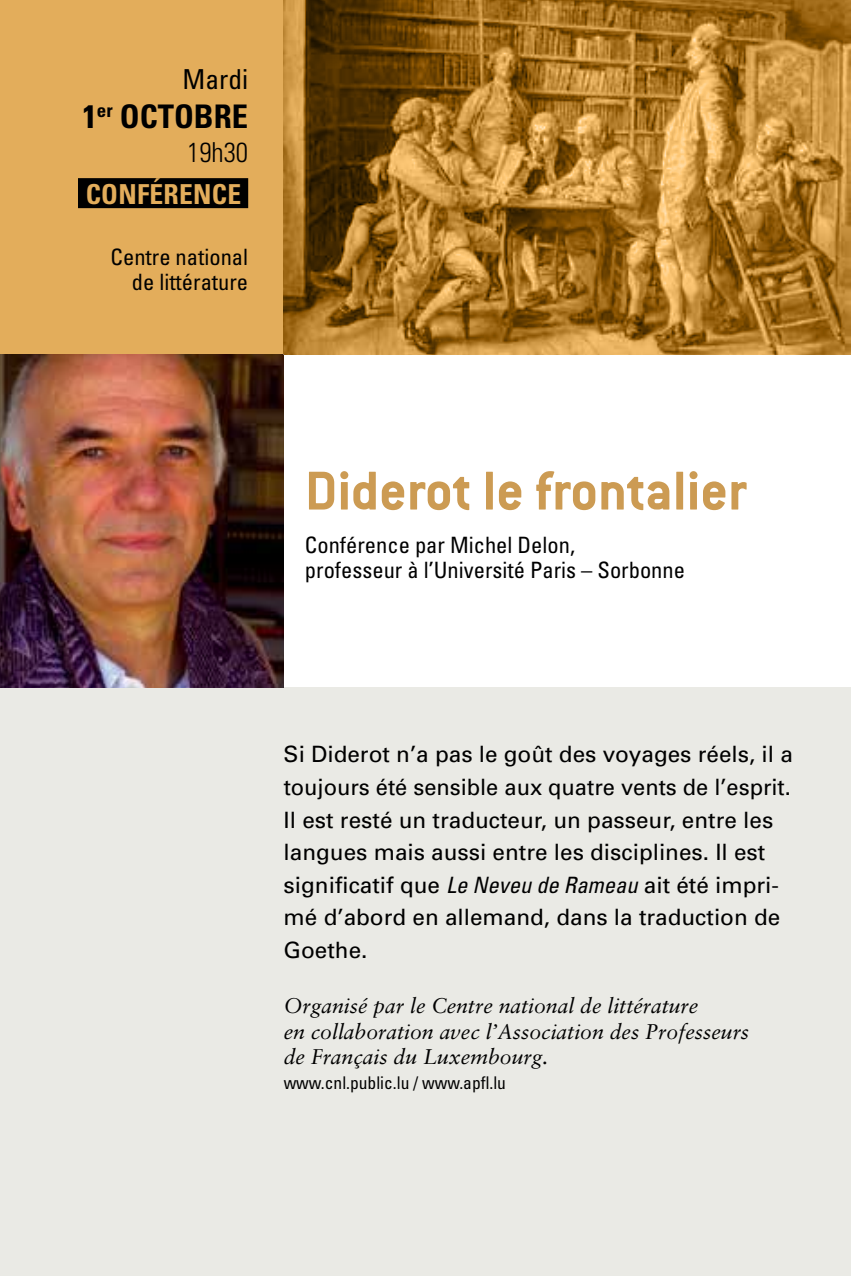
<style>
.page{position:relative;width:851px;height:1276px;background:#fff}
.page>*{position:absolute;margin:0;border:0;box-sizing:border-box;transform-origin:0 0}
.t1{font:700 60px "Conduit ITC";color:#cc9b53}
.t2{font:700 condensed 32.5px "Univers";color:#000}
.t3{font:700 condensed 27.5px "Univers";color:#e3ad5b}
.t4{font:condensed 27.5px "Univers";color:#000}
.t5{font:300 condensed 27.5px "Univers";color:#000}
.t6{font:22.5px/32.5px "Univers";color:#000}
.t7{font:condensed 22.5px/25px "Univers";color:#000}
.t8{font:italic 21.25px/25.5px "Sabon";color:#000}
.t9{font:condensed 17.5px "Univers";color:#000}
.s1{font-style:italic;font-stretch:condensed}
</style>
<div class="page">
<div style="left:0;top:687px;width:850px;height:589px;background:#eaeae5"></div>
<div style="left:0;top:0;width:850px;height:354px;background:#e3ad5b"></div>
<img style="left:0;top:354px;width:283px;height:333px">
<hr style="left:850px;top:354px;width:1px;height:333px;background:#edeeef">
<div style="left:78px;top:178px;width:170px;height:30px;background:#000"></div>
<img style="left:283px;top:0;width:567px;height:354px">
<p class="t4" style="left:182px;top:62px;width:67px">Mardi</p>
<h2 class="t2" style="left:82px;top:97px;width:167px">1<sup>ER</sup> OCTOBRE</h2>
<p class="t5" style="left:187px;top:136px;width:63px">19h30</p>
<p class="t3" style="left:86px;top:177px;width:17px">CON</p>
<p class="t3" style="left:137px;top:177px;width:43px">FÉRENCE</p>
<p class="t7" style="left:111px;top:244px;width:139px;text-align:right">Centre national de littérature</p>
<h1 class="t1" style="left:305px;top:456px;width:443px">Diderot le frontalier</h1>
<p class="t7" style="left:305px;top:532px;width:381px">Conférence par Michel Delon,<br>professeur à l’Université Paris – Sorbonne</p>
<p class="t6" style="left:283px;top:738px;width:510px">Si Diderot n’a pas le goût des voyages réels, il a toujours été sensible aux quatre vents de l’esprit.<br>Il est resté un traducteur, un passeur, entre les langues mais aussi entre les disciplines. Il est significatif que <span class="s1">Le Neveu de Rameau</span> ait été impri&shy;mé d’abord en allemand, dans la traduction de Goethe.</p>
<p class="t8" style="left:283px;top:993px;width:467px">Organisé par le Centre national de littérature<br>en collaboration avec l’Association des Professeurs de Français du Luxembourg.</p>
<p class="t9" style="left:283px;top:1071px;width:224px">www.cnl.public.lu / www.apfl.lu</p>
</div>
